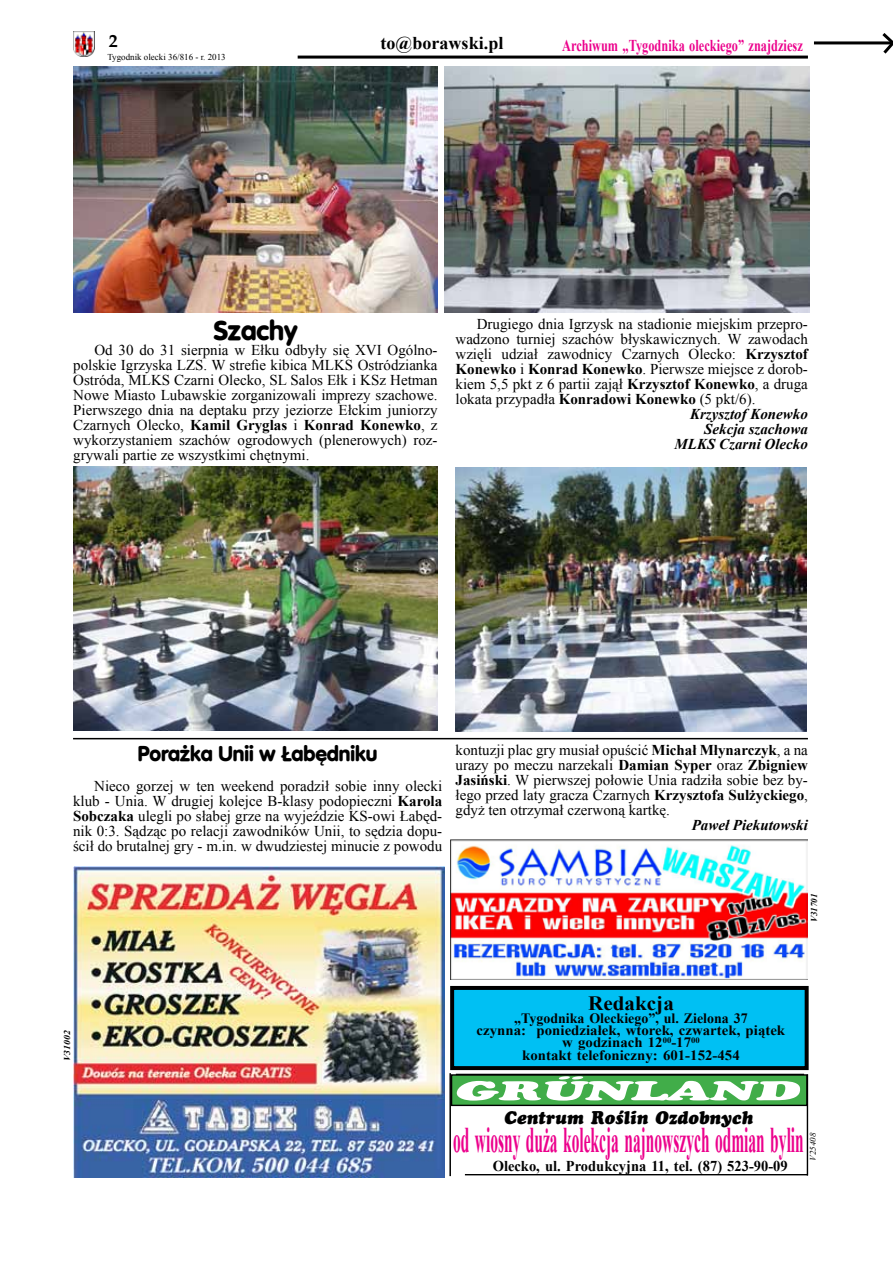
<style>
.page{position:relative;width:893px;height:1263px;background:#fff}
.page>*{position:absolute;margin:0;border:0;box-sizing:border-box;transform-origin:0 0}
.t1{font:700 36px "Times New Roman";color:#ec008c;scale:.43 1}
.t2{font:italic 27px "Cupertino";color:#fff;scale:2.06 1}
.t3{font:700 27px "Vogue";color:#000}
.t4{font:700 21px "Vogue";color:#000}
.t5{font:700 20.25px "Times New Roman";color:#000;scale:1.04 1}
.t6{font:italic 18px "Cupertino";letter-spacing:.005em;color:#000;scale:.96 1}
.t7{font:700 18px "Times New Roman";letter-spacing:.005em;color:#000}
.t8{font:700 18px "Palm Springs";color:#000}
.t9{font:700 16.5px "Times New Roman";color:#ec008c;scale:.75 1}
.t10{font:15px/15px "Times New Roman";color:#000;text-align:justify}
.t11{font:italic 700 15px "Times New Roman";color:#000}
.t12{font:700 15px "Times New Roman";color:#000;scale:.96 1}
.t13{font:700 14.25px/12.5px "Times New Roman";color:#000;text-align:center}
.t14{font:9px "Times New Roman";color:#000}
.t15{font:italic 700 9px "Times New Roman";color:#000;scale:1.08 1}
.t16{font:italic 700 9px "Times New Roman";color:#000}
.t17{font:italic 8.55px "Times New Roman";color:#000;scale:1.05 1}
.s1{font-weight:700}
</style>
<div class="page">
<img style="left:73px;top:32px;width:21px;height:25px">
<hr style="left:298px;top:56px;width:510px;height:3px;background:#000">
<div style="left:452px;top:1075px;width:355px;height:30px;background:#41ad49"></div>
<div style="left:451px;top:1074px;width:357px;height:32px;border:1px solid #000"></div>
<hr style="left:807px;top:1074px;width:1px;height:101px;background:#000">
<hr style="left:449px;top:1073px;width:2px;height:103px;background:#000">
<hr style="left:465px;top:1174px;width:343px;height:1px;background:#000">
<hr style="left:456px;top:1074px;width:348px;height:1px;background:#000">
<hr style="left:814px;top:41px;width:79px;height:3px;background:#000">
<svg style="left:879px;top:33px;width:14px;height:21px"></svg>
<img style="left:73px;top:866px;width:372px;height:311px">
<div style="left:452px;top:988px;width:355px;height:80px;background:#00c0f3"></div>
<div style="left:450px;top:986px;width:359px;height:84px;border:4px solid #000"></div>
<img style="left:451px;top:840px;width:357px;height:140px">
<img style="left:455px;top:468px;width:352px;height:263px">
<img style="left:73px;top:67px;width:364px;height:246px">
<img style="left:445px;top:67px;width:364px;height:246px">
<img style="left:73px;top:466px;width:364px;height:265px">
<hr style="left:73px;top:738px;width:735px;height:1px;background:#000">
<p class="t8" style="left:109px;top:30px;width:10px">2</p>
<p class="t7" style="left:381px;top:31px;width:124px">to@borawski.pl</p>
<p class="t14" style="left:107px;top:51px;width:120px">Tygodnik olecki 36/816 - r. 2013</p>
<p class="t9" style="left:562px;top:34px;width:322px">Archiwum „Tygodnika oleckiego” znajdziesz</p>
<h2 class="t3" style="left:214px;top:313px;width:85px">Szachy</h2>
<p class="t10" style="left:73px;top:342px;width:366px;text-indent:21px">Od 30 do 31 sierpnia w Ełku odbyły się XVI Ogólno&shy;polskie Igrzyska LZS. W strefie kibica MLKS Ostródzianka Ostróda, MLKS Czarni Olecko, SL Salos Ełk i KSz Hetman Nowe Miasto Lubawskie zorganizowali imprezy szachowe.<br>Pierwszego dnia na deptaku przy jeziorze Ełckim juniorzy Czarnych Olecko, <span class="s1">Kamil Gryglas</span> i <span class="s1">Konrad Konewko</span>, z wykorzystaniem szachów ogrodowych (plenerowych) roz&shy;grywali partie ze wszystkimi chętnymi.</p>
<p class="t10" style="left:477px;top:316px;width:333px">Drugiego dnia Igrzysk na stadionie miejskim przepro-</p>
<p class="t10" style="left:455px;top:331px;width:354px">wadzono turniej szachów błyskawicznych. W zawodach</p>
<p class="t10" style="left:455px;top:346px;width:354px">wzięli udział zawodnicy Czarnych Olecko: <span class="s1">Krzysztof</span></p>
<p class="t10" style="left:455px;top:361px;width:354px"><span class="s1">Konewko</span> i <span class="s1">Konrad Konewko</span>. Pierwsze miejsce z dorob-</p>
<p class="t10" style="left:455px;top:376px;width:354px">kiem 5,5 pkt z 6 partii zajął <span class="s1">Krzysztof Konewko</span>, a druga</p>
<p class="t10" style="left:455px;top:391px;width:301px">lokata przypadła <span class="s1">Konradowi Konewko</span> (5 pkt/6).</p>
<p class="t11" style="left:690px;top:403px;width:119px">Krzysztof Konewko</p>
<p class="t11" style="left:704px;top:418px;width:105px">Sekcja szachowa</p>
<p class="t11" style="left:675px;top:433px;width:135px">MLKS Czarni Olecko</p>
<h3 class="t4" style="left:138px;top:740px;width:241px">Porażka Unii w Łabędniku</h3>
<p class="t10" style="left:73px;top:779px;width:371px;text-indent:21px">Nieco gorzej w ten weekend poradził sobie inny olecki klub - Unia. W drugiej kolejce B-klasy podopieczni <span class="s1">Karola Sobczaka</span> ulegli po słabej grze na wyjeździe KS-owi Łabęd&shy;nik 0:3. Sądząc po relacji zawodników Unii, to sędzia dopu&shy;ścił do brutalnej gry - m.in. w dwudziestej minucie z powodu</p>
<p class="t10" style="left:455px;top:743px;width:354px">kontuzji plac gry musiał opuścić <span class="s1">Michał Młynarczyk</span>, a na urazy po meczu narzekali <span class="s1">Damian Syper</span> oraz <span class="s1">Zbigniew Jasiński</span>. W pierwszej połowie Unia radziła sobie bez by&shy;łego przed laty gracza Czarnych <span class="s1">Krzysztofa Sulżyckiego</span>, gdyż ten otrzymał czerwoną kartkę.</p>
<p class="t11" style="left:692px;top:815px;width:118px">Paweł Piekutowski</p>
<p class="t16" style="left:808px;top:922px;width:30px;rotate:-90deg">V31701</p>
<p class="t15" style="left:61px;top:1061px;width:30px;rotate:-90deg">V31002</p>
<h3 class="t5" style="left:588px;top:989px;width:84px">Redakcja</h3>
<p class="t13" style="left:477px;top:1011px;width:310px">„Tygodnika Oleckiego”, ul. Zielona 37<br>czynna: poniedziałek, wtorek, czwartek, piątek w godzinach 12<sup>00</sup>-17<sup>00<br></sup>kontakt telefoniczny: 601-152-454</p>
<h2 class="t2" style="left:455px;top:1075px;width:169px">GRÜNLAND</h2>
<p class="t6" style="left:504px;top:1107px;width:260px">Centrum Roślin Ozdobnych</p>
<p class="t12" style="left:493px;top:1155px;width:309px">Olecko, ul. Produkcyjna 11, tel. (87) 523-90-09</p>
<h1 class="t1" style="left:453px;top:1115px;width:817px">od wiosny duża kolekcja najnowszych odmian bylin</h1>
<p class="t17" style="left:807px;top:1161px;width:28px;rotate:-90deg">V25408</p>
</div>
